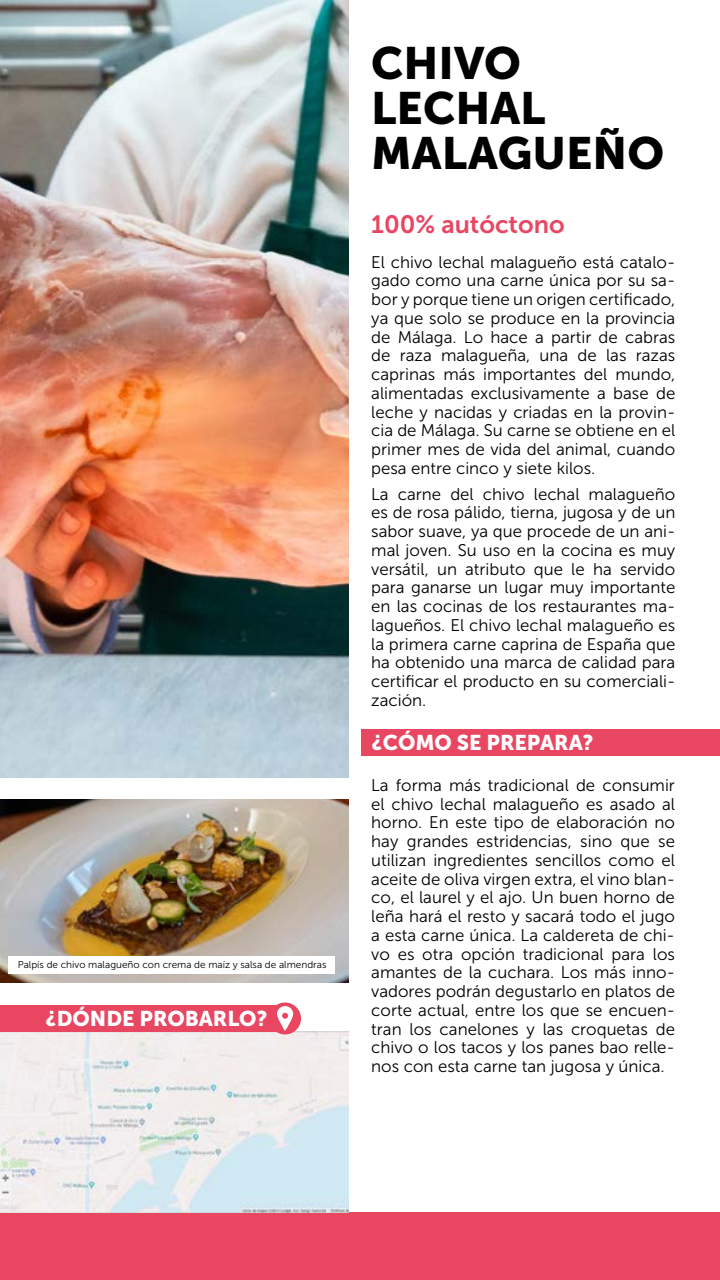
<style>
.page{position:relative;width:720px;height:1280px;background:#fff}
.page>*{position:absolute;margin:0;border:0;box-sizing:border-box;transform-origin:0 0}
.t1{font:45px/45px "Museo Sans 900";color:#000}
.t2{font:25px "Museo Sans 700";color:#e94662}
.t3{font:21.25px "Museo Sans 900";color:#fff}
.t4{font:16.88px/18.8px "Museo Sans 300";color:#000;text-align:justify}
.t5{font:10px "Museo Sans 300";color:#000}
</style>
<div class="page">
<div style="left:0;top:1212px;width:720px;height:68px;background:#e94662"></div>
<img style="left:0;top:1032px;width:349px;height:180px">
<div style="left:0;top:1005px;width:276px;height:27px;background:#e94662"></div>
<svg style="left:269px;top:1002px;width:32px;height:32px"></svg>
<div style="left:362px;top:729px;width:358px;height:27px;background:#e94662"></div>
<img style="left:0;top:0;width:349px;height:778px">
<img style="left:0;top:800px;width:348px;height:182px">
<div style="left:9px;top:956px;width:326px;height:18px;background:#fff"></div>
<p class="t5" style="left:18px;top:959px;width:310px">Palpís de chivo malagueño con crema de maíz y salsa de almendras</p>
<p class="t3" style="left:45px;top:1007px;width:224px">¿DÓNDE PROBARLO?</p>
<h1 class="t1" style="left:371px;top:40px;width:294px">CHIVO<br>LECHAL<br>MALAGUEÑO</h1>
<h2 class="t2" style="left:371px;top:210px;width:195px">100% autóctono</h2>
<p class="t4" style="left:371px;top:253px;width:306px">El chivo lechal malagueño está catalo&shy;gado como una carne única por su sa&shy;bor y porque tiene un origen certificado, ya que solo se produce en la provincia de Málaga. Lo hace a partir de cabras de raza malagueña, una de las razas caprinas más importantes del mundo, alimentadas exclusivamente a base de leche y nacidas y criadas en la provin&shy;cia de Málaga. Su carne se obtiene en el primer mes de vida del animal, cuando pesa entre cinco y siete kilos.</p>
<p class="t4" style="left:371px;top:485px;width:306px">La carne del chivo lechal malagueño es de rosa pálido, tierna, jugosa y de un sabor suave, ya que procede de un ani&shy;mal joven. Su uso en la cocina es muy versátil, un atributo que le ha servido para ganarse un lugar muy importante en las cocinas de los restaurantes ma&shy;lagueños. El chivo lechal malagueño es la primera carne caprina de España que ha obtenido una marca de calidad para certificar el producto en su comerciali&shy;zación.</p>
<p class="t3" style="left:371px;top:731px;width:224px">¿CÓMO SE PREPARA?</p>
<p class="t4" style="left:371px;top:776px;width:305px">La forma más tradicional de consumir el chivo lechal malagueño es asado al horno. En este tipo de elaboración no hay grandes estridencias, sino que se utilizan ingredientes sencillos como el aceite de oliva virgen extra, el vino blan&shy;co, el laurel y el ajo. Un buen horno de leña hará el resto y sacará todo el jugo a esta carne única. La caldereta de chi&shy;vo es otra opción tradicional para los amantes de la cuchara. Los más inno&shy;vadores podrán degustarlo en platos de corte actual, entre los que se encuen&shy;tran los canelones y las croquetas de chivo o los tacos y los panes bao relle&shy;nos con esta carne tan jugosa y única.</p>
</div>
